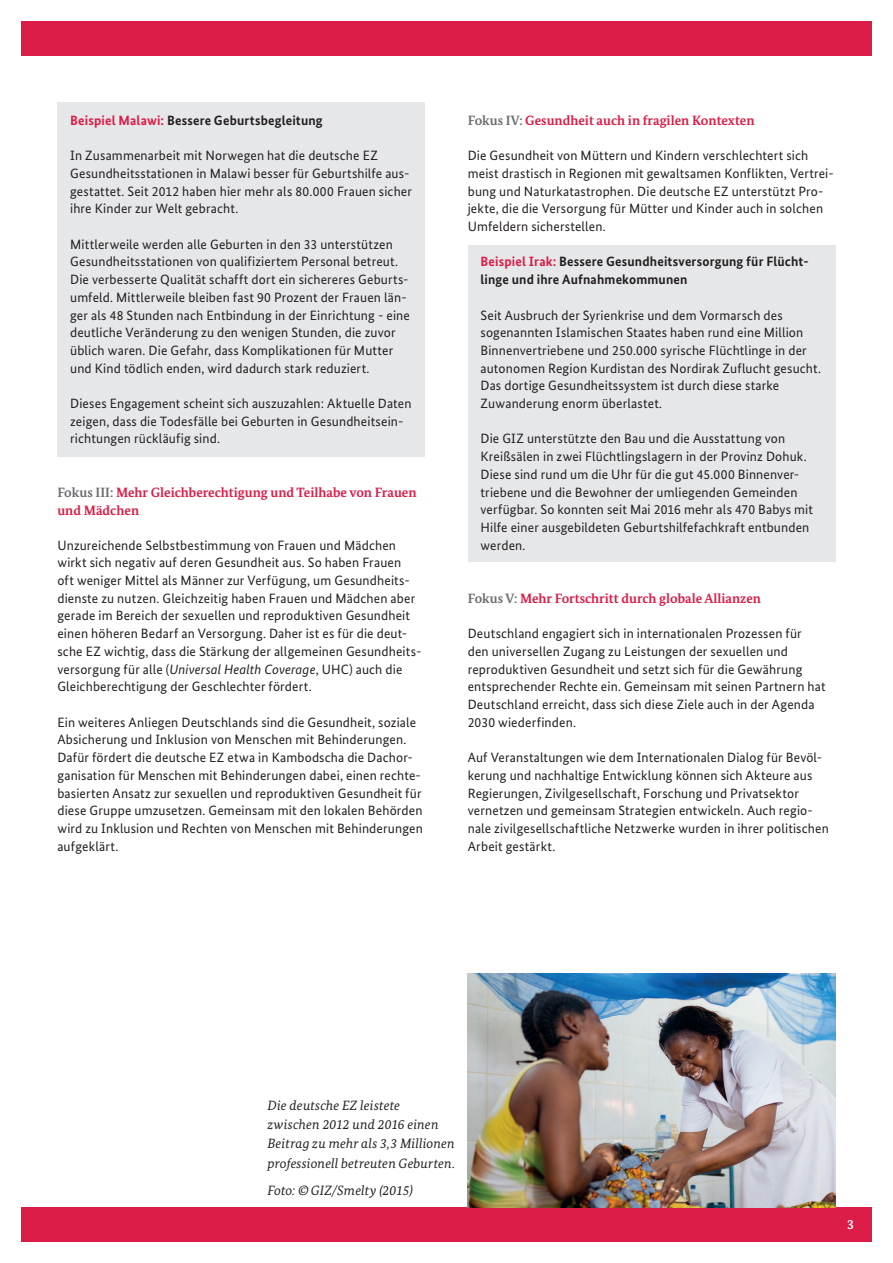
<style>
.page{position:relative;width:893px;height:1263px;background:#fff}
.page>*{position:absolute;margin:0;border:0;box-sizing:border-box;transform-origin:0 0}
.Paragraph{font:13.5px/17.7px "Bundes Sans";letter-spacing:.01em;color:#231f20}
.Überschrift2{font:700 13.5px/18px "Bundes Serif";color:#db1c46}
.Paragraph-2{font:italic 13.5px/19.2px "Bundes Serif";letter-spacing:.015em;color:#231f20}
.Paragraph-3{font:700 13.5px/17.7px "Bundes Sans";letter-spacing:.015em;color:#231f20}
.t1{font:700 13.5px "Bundes Serif";color:#fff}
.s1{color:#db1c46}
.s2{color:#6c6d70}
.s3{font-style:italic}
</style>
<div class="page">
<div style="left:21px;top:1208px;width:851px;height:34px;background:#db1c46"></div>
<div style="left:21px;top:21px;width:851px;height:34px;background:#db1c46"></div>
<div style="left:57px;top:102px;width:368px;height:354px;background:#e6e7e9"></div>
<div style="left:468px;top:246px;width:368px;height:316px;background:#e6e7e9"></div>
<img style="left:468px;top:974px;width:368px;height:234px">
<p class="Paragraph-3" style="left:70px;top:111px;width:254px"><span class="s1">Beispiel Malawi:</span> Bessere Geburtsbegleitung</p>
<p class="Paragraph" style="left:70px;top:147px;width:343px">In Zusammenarbeit mit Norwegen hat die deutsche EZ Gesundheitsstationen in Malawi besser für Geburtshilfe aus&shy;gestattet. Seit 2012 haben hier mehr als 80.000 Frauen sicher ihre Kinder zur Welt gebracht.</p>
<p class="Paragraph" style="left:70px;top:235px;width:341px">Mittlerweile werden alle Geburten in den 33 unterstützen Gesundheitsstationen von qualifiziertem Personal betreut.<br>Die verbesserte Qualität schafft dort ein sichereres Geburts&shy;umfeld. Mittlerweile bleiben fast 90 Prozent der Frauen län&shy;ger als 48 Stunden nach Entbindung in der Einrichtung - eine deutliche Veränderung zu den wenigen Stunden, die zuvor üblich waren. Die Gefahr, dass Komplikationen für Mutter und Kind tödlich enden, wird dadurch stark reduziert.</p>
<p class="Paragraph" style="left:70px;top:394px;width:343px">Dieses Engagement scheint sich auszuzahlen: Aktuelle Daten zeigen, dass die Todesfälle bei Geburten in Gesundheitsein&shy;richtungen rückläufig sind.</p>
<p class="Überschrift2" style="left:57px;top:483px;width:361px"><span class="s2">Fokus III:</span> Mehr Gleichberechtigung und Teilhabe von Frauen und Mädchen</p>
<p class="Paragraph" style="left:57px;top:536px;width:366px">Unzureichende Selbstbestimmung von Frauen und Mädchen wirkt sich negativ auf deren Gesundheit aus. So haben Frauen<br>oft weniger Mittel als Männer zur Verfügung, um Gesundheits&shy;dienste zu nutzen. Gleichzeitig haben Frauen und Mädchen aber gerade im Bereich der sexuellen und reproduktiven Gesundheit einen höheren Bedarf an Versorgung. Daher ist es für die deut&shy;sche EZ wichtig, dass die Stärkung der allgemeinen Gesundheits&shy;versorgung für alle (<span class="s3">Universal Health Coverage</span>, UHC) auch die Gleichberechtigung der Geschlechter fördert.</p>
<p class="Paragraph" style="left:57px;top:713px;width:367px">Ein weiteres Anliegen Deutschlands sind die Gesundheit, soziale Absicherung und Inklusion von Menschen mit Behinderungen.<br>Dafür fördert die deutsche EZ etwa in Kambodscha die Dachor&shy;ganisation für Menschen mit Behinderungen dabei, einen rechte&shy;basierten Ansatz zur sexuellen und reproduktiven Gesundheit für diese Gruppe umzusetzen. Gemeinsam mit den lokalen Behörden wird zu Inklusion und Rechten von Menschen mit Behinderungen aufgeklärt.</p>
<p class="Überschrift2" style="left:468px;top:111px;width:288px"><span class="s2">Fokus IV:</span> Gesundheit auch in fragilen Kontexten</p>
<p class="Paragraph" style="left:468px;top:147px;width:368px">Die Gesundheit von Müttern und Kindern verschlechtert sich meist drastisch in Regionen mit gewaltsamen Konflikten, Vertrei&shy;bung und Naturkatastrophen. Die deutsche EZ unterstützt Pro&shy;jekte, die die Versorgung für Mütter und Kinder auch in solchen Umfeldern sicherstellen.</p>
<p class="Paragraph-3" style="left:480px;top:253px;width:330px"><span class="s1">Beispiel Irak:</span> Bessere Gesundheitsversorgung für Flücht&shy;linge und ihre Aufnahmekommunen</p>
<p class="Paragraph" style="left:480px;top:306px;width:342px">Seit Ausbruch der Syrienkrise und dem Vormarsch des sogenannten Islamischen Staates haben rund eine Million Binnenvertriebene und 250.000 syrische Flüchtlinge in der autonomen Region Kurdistan des Nordirak Zuflucht gesucht.<br>Das dortige Gesundheitssystem ist durch diese starke Zuwanderung enorm überlastet.</p>
<p class="Paragraph" style="left:480px;top:430px;width:334px">Die GIZ unterstützte den Bau und die Ausstattung von Kreißsälen in zwei Flüchtlingslagern in der Provinz Dohuk.<br>Diese sind rund um die Uhr für die gut 45.000 Binnenver&shy;triebene und die Bewohner der umliegenden Gemeinden verfügbar. So konnten seit Mai 2016 mehr als 470 Babys mit Hilfe einer ausgebildeten Geburtshilfefachkraft entbunden werden.</p>
<p class="Überschrift2" style="left:468px;top:589px;width:295px"><span class="s2">Fokus V:</span> Mehr Fortschritt durch globale Allianzen</p>
<p class="Paragraph" style="left:468px;top:624px;width:359px">Deutschland engagiert sich in internationalen Prozessen für den universellen Zugang zu Leistungen der sexuellen und reproduktiven Gesundheit und setzt sich für die Gewährung entsprechender Rechte ein. Gemeinsam mit seinen Partnern hat Deutschland erreicht, dass sich diese Ziele auch in der Agenda 2030 wiederfinden.</p>
<p class="Paragraph" style="left:468px;top:748px;width:363px">Auf Veranstaltungen wie dem Internationalen Dialog für Bevöl&shy;kerung und nachhaltige Entwicklung können sich Akteure aus Regierungen, Zivilgesellschaft, Forschung und Privatsektor vernetzen und gemeinsam Strategien entwickeln. Auch regio&shy;nale zivilgesellschaftliche Netzwerke wurden in ihrer politischen Arbeit gestärkt.</p>
<p class="Paragraph-2" style="left:267px;top:1095px;width:189px">Die deutsche EZ leistete zwischen 2012 und 2016 einen<br>Beitrag zu mehr als 3,3 Millionen professionell betreuten Geburten.</p>
<p class="Paragraph-2" style="left:267px;top:1181px;width:147px">Foto: ©GIZ/Smelty (2015)</p>
<p class="t1" style="left:847px;top:1216px;width:8px">3</p>
</div>
